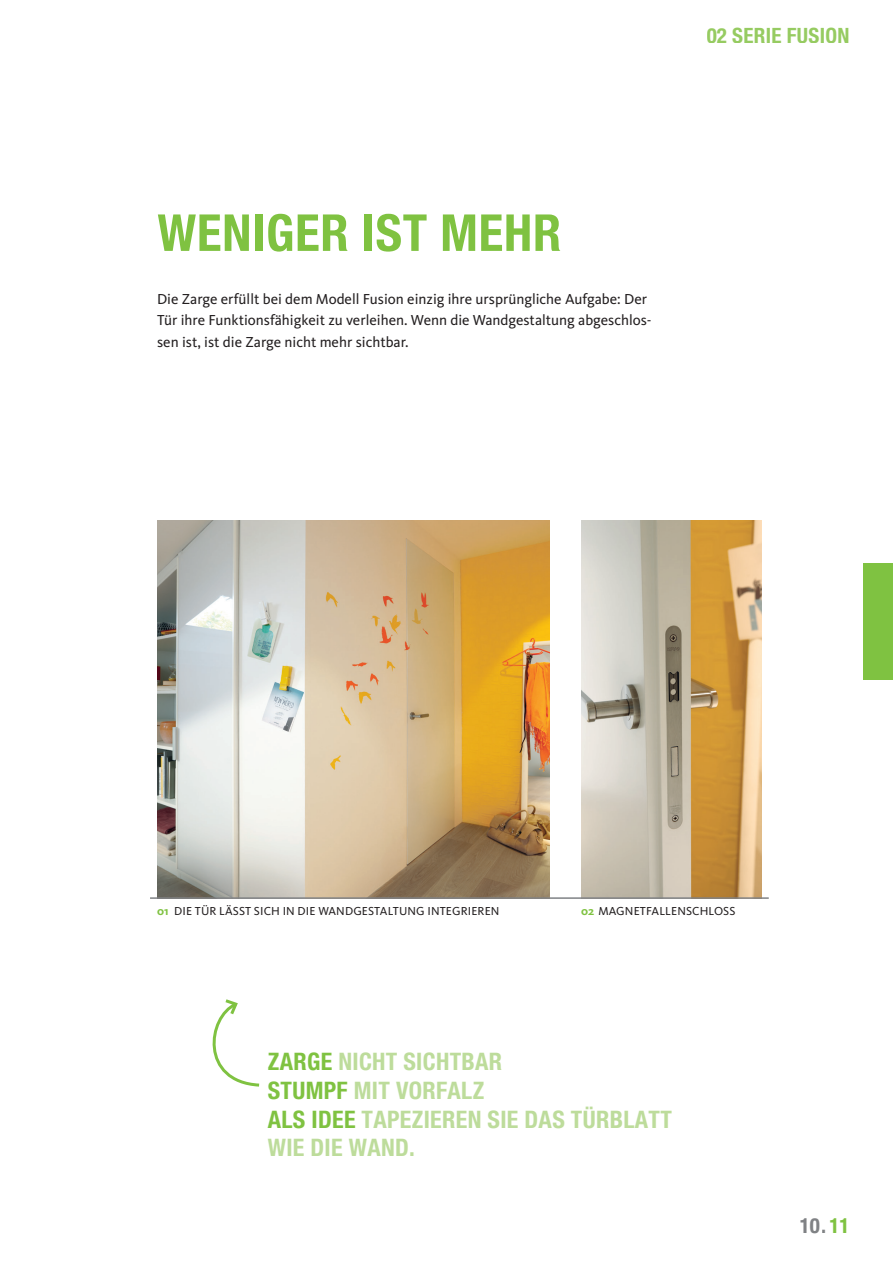
<style>
.page{position:relative;width:893px;height:1263px;background:#fff}
.page>*{position:absolute;margin:0;border:0;box-sizing:border-box;transform-origin:0 0}
.t1{font:700 condensed 51px "Helvetica Neue";letter-spacing:.015em;color:#7fc241}
.t2{font:700 condensed 24px/28.8px "Helvetica Neue";letter-spacing:.015em;color:#bddc9b}
.t3{font:700 condensed 21px "Helvetica Neue";letter-spacing:.015em;color:#96cb61}
.t4{font:700 condensed 21px "Helvetica Neue";color:#808285}
.t5{font:15px/21.3px "Kievit OT";color:#231f20}
.t6{font:12px "Kievit OT";letter-spacing:.01em;color:#231f20}
.s1{font-weight:700;color:#7fc241}
.s2{color:#7fc241}
</style>
<div class="page">
<div style="left:863px;top:563px;width:30px;height:117px;background:#7fc241"></div>
<svg style="left:212px;top:999px;width:48px;height:88px"></svg>
<img style="left:581px;top:520px;width:180px;height:377px">
<img style="left:157px;top:520px;width:393px;height:377px">
<hr style="left:150px;top:897px;width:619px;height:2px;background:#808285">
<h3 class="t3" style="left:707px;top:22px;width:144px">02 SERIE FUSION</h3>
<h1 class="t1" style="left:157px;top:202px;width:405px">WENIGER IST MEHR</h1>
<p class="t5" style="left:157px;top:289px;width:496px">Die Zarge erfüllt bei dem Modell Fusion einzig ihre ursprüngliche Aufgabe: Der<br>Tür ihre Funktionsfähigkeit zu verleihen. Wenn die Wandgestaltung abgeschlos&shy;sen ist, ist die Zarge nicht mehr sichtbar.</p>
<p class="t6" style="left:157px;top:904px;width:344px"><span class="s1">01</span> DIE TÜR LÄSST SICH IN DIE WANDGESTALTUNG INTEGRIEREN</p>
<p class="t6" style="left:581px;top:904px;width:156px"><span class="s1">02</span> MAGNETFALLENSCHLOSS</p>
<h2 class="t2" style="left:268px;top:1047px;width:406px"><span class="s2">ZARGE</span> NICHT SICHTBAR<br><span class="s2">STUMPF</span> MIT VORFALZ<br><span class="s2">ALS IDEE</span> TAPEZIEREN SIE DAS TÜRBLATT<br>WIE DIE WAND.</h2>
<h3 class="t4" style="left:800px;top:1213px;width:51px">10. <span class="s2">11</span></h3>
</div>
